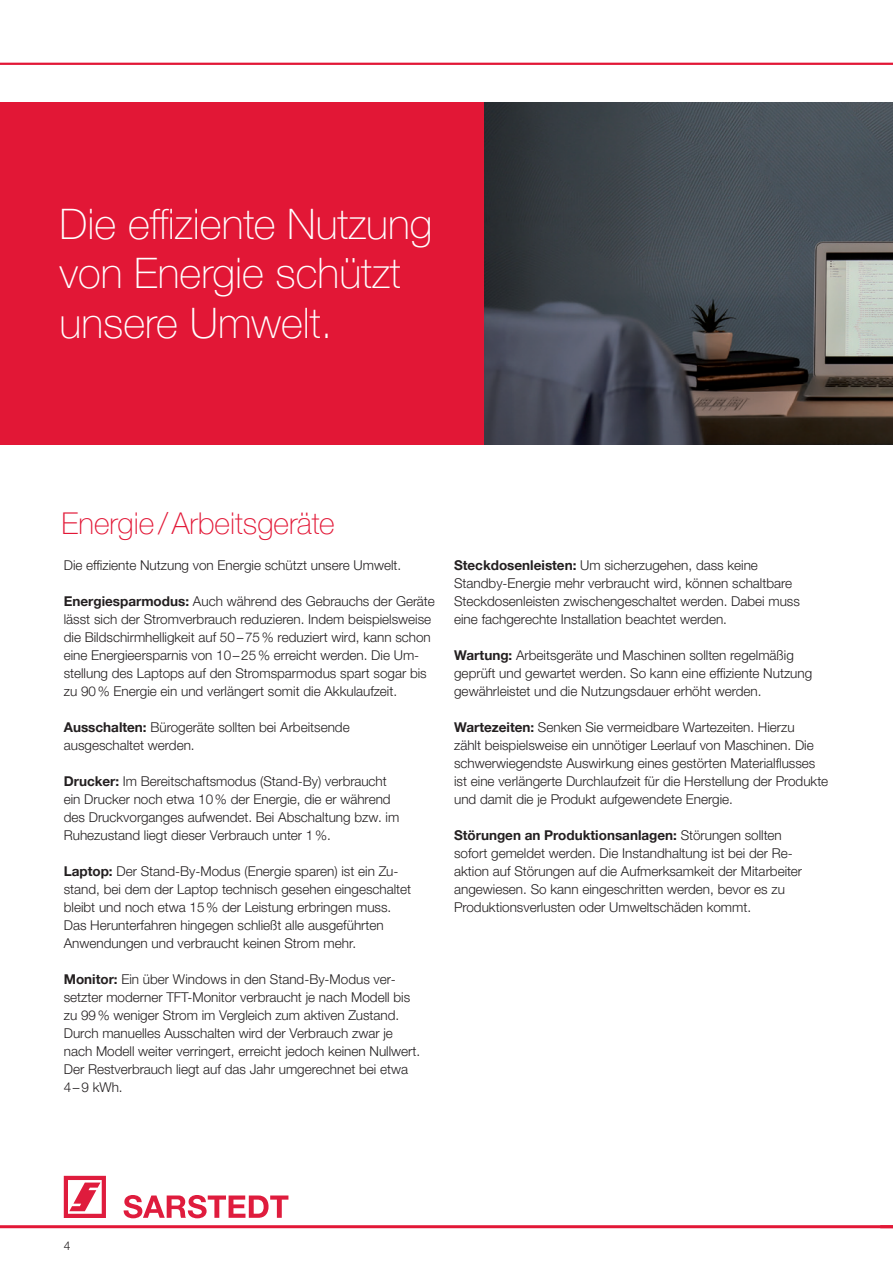
<style>
.page{position:relative;width:893px;height:1263px;background:#fff}
.page>*{position:absolute;margin:0;border:0;box-sizing:border-box;transform-origin:0 0}
.t1{font:100 42px/49.5px "Helvetica Neue LTW1 G";color:#fff}
.t2{font:100 30px "Helvetica Neue LTW1 G";color:#e21736}
.t3{font:300 13.5px/18px "Helvetica Neue LTW1 G";color:#231f20}
.t4{font:300 12px "Helvetica Neue LTW1 G";color:#231f20}
.s1{font-weight:700}
</style>
<div class="page">
<hr style="left:0;top:63px;width:893px;height:2px;background:#e21736">
<div style="left:0;top:102px;width:485px;height:342px;background:#e21736"></div>
<img style="left:485px;top:102px;width:408px;height:342px">
<hr style="left:0;top:1225px;width:893px;height:3px;background:#e21736">
<svg style="left:880px;top:1225px;width:13px;height:1px"></svg>
<svg style="left:64px;top:1176px;width:42px;height:42px"></svg>
<svg style="left:124px;top:1195px;width:164px;height:23px"></svg>
<h1 class="t1" style="left:60px;top:199px;width:374px">Die effiziente Nutzung von Energie schützt unsere Umwelt.</h1>
<h2 class="t2" style="left:62px;top:506px;width:275px">Energie/Arbeitsgeräte</h2>
<p class="t3" style="left:64px;top:556px;width:339px">Die effiziente Nutzung von Energie schützt unsere Umwelt.</p>
<p class="t3" style="left:64px;top:592px;width:372px"><span class="s1">Energiesparmodus:</span> Auch während des Gebrauchs der Geräte lässt sich der Stromverbrauch reduzieren. Indem beispielsweise die Bildschirmhelligkeit auf 50–75% reduziert wird, kann schon eine Energieersparnis von 10–25% erreicht werden. Die Um&shy;stellung des Laptops auf den Stromsparmodus spart sogar bis zu 90% Energie ein und verlängert somit die Akkulaufzeit.</p>
<p class="t3" style="left:64px;top:718px;width:287px"><span class="s1">Ausschalten:</span> Bürogeräte sollten bei Arbeitsende ausgeschaltet werden.</p>
<p class="t3" style="left:64px;top:772px;width:337px"><span class="s1">Drucker:</span> Im Bereitschaftsmodus (Stand-By) verbraucht ein Drucker noch etwa 10% der Energie, die er während des Druckvorganges aufwendet. Bei Abschaltung bzw. im Ruhezustand liegt dieser Verbrauch unter 1%.</p>
<p class="t3" style="left:64px;top:862px;width:349px"><span class="s1">Laptop:</span> Der Stand-By-Modus (Energie sparen) ist ein Zu&shy;stand, bei dem der Laptop technisch gesehen eingeschaltet bleibt und noch etwa 15% der Leistung erbringen muss.<br>Das Herunterfahren hingegen schließt alle ausgeführten Anwendungen und verbraucht keinen Strom mehr.</p>
<p class="t3" style="left:64px;top:970px;width:358px"><span class="s1">Monitor:</span> Ein über Windows in den Stand-By-Modus ver&shy;setzter moderner TFT-Monitor verbraucht je nach Modell bis zu 99% weniger Strom im Vergleich zum aktiven Zustand.<br>Durch manuelles Ausschalten wird der Verbrauch zwar je nach Modell weiter verringert, erreicht jedoch keinen Nullwert.<br>Der Restverbrauch liegt auf das Jahr umgerechnet bei etwa 4–9 kWh.</p>
<p class="t3" style="left:454px;top:556px;width:347px"><span class="s1">Steckdosenleisten:</span> Um sicherzugehen, dass keine Standby-Energie mehr verbraucht wird, können schaltbare Steckdosenleisten zwischengeschaltet werden. Dabei muss eine fachgerechte Installation beachtet werden.</p>
<p class="t3" style="left:454px;top:646px;width:360px"><span class="s1">Wartung:</span> Arbeitsgeräte und Maschinen sollten regelmäßig geprüft und gewartet werden. So kann eine effiziente Nutzung gewährleistet und die Nutzungsdauer erhöht werden.</p>
<p class="t3" style="left:454px;top:718px;width:375px"><span class="s1">Wartezeiten:</span> Senken Sie vermeidbare Wartezeiten. Hierzu<br>zählt beispielsweise ein unnötiger Leerlauf von Maschinen. Die schwerwiegendste Auswirkung eines gestörten Materialflusses ist eine verlängerte Durchlaufzeit für die Herstellung der Produkte und damit die je Produkt aufgewendete Energie.</p>
<p class="t3" style="left:454px;top:826px;width:350px"><span class="s1">Störungen an Produktionsanlagen:</span> Störungen sollten sofort gemeldet werden. Die Instandhaltung ist bei der Re&shy;aktion auf Störungen auf die Aufmerksamkeit der Mitarbeiter angewiesen. So kann eingeschritten werden, bevor es zu Produktionsverlusten oder Umweltschäden kommt.</p>
<p class="t4" style="left:64px;top:1238px;width:8px">4</p>
</div>
